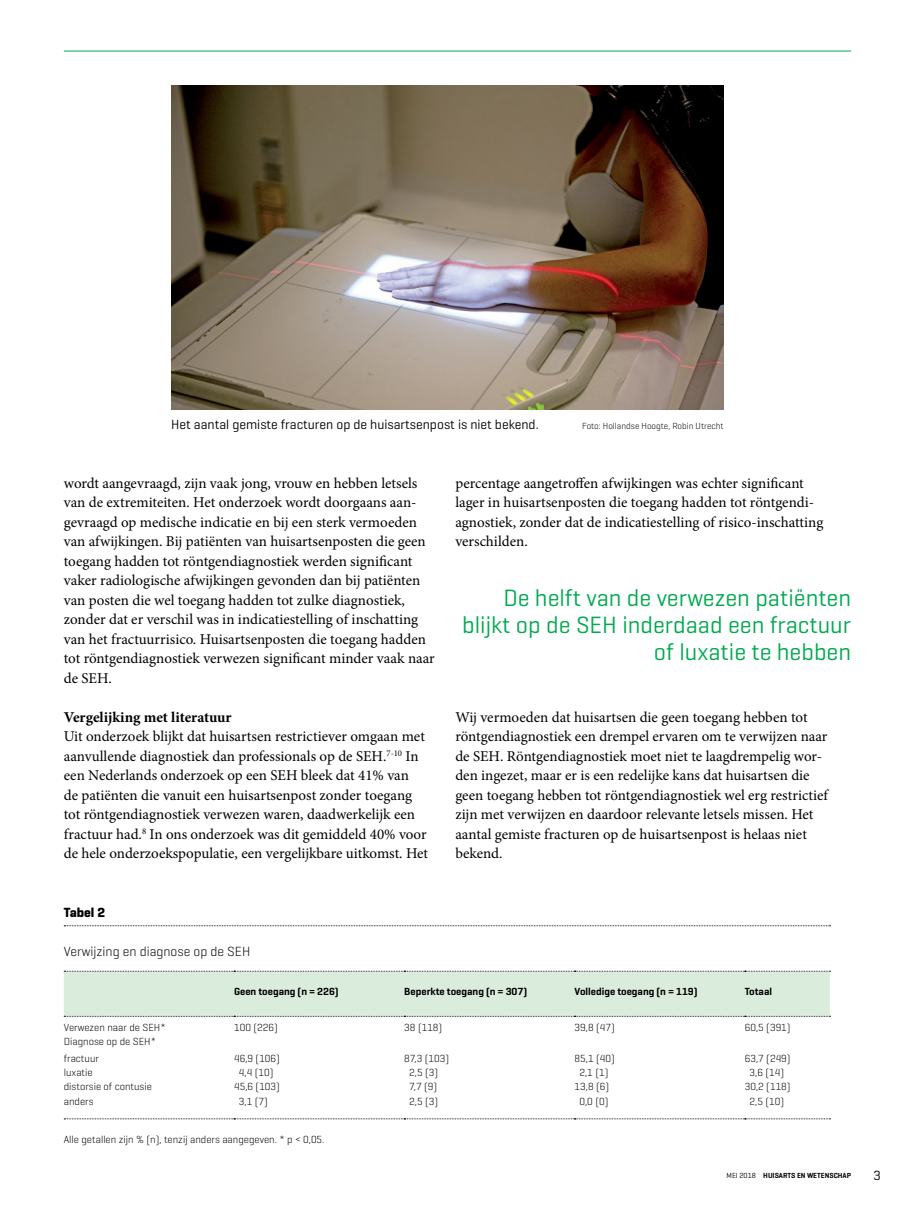
<style>
.page{position:relative;width:915px;height:1212px;background:#fff}
.page>*{position:absolute;margin:0;border:0;box-sizing:border-box;transform-origin:0 0}
.Eyecatcher_streamer{font:24px/27px "Srxmjm Sbgllq Geogrotesque";color:#00a94f;text-align:right}
.Para_broodtekst{font:15px/19.5px "Dspqrb Wffpvv Minion Pro";color:#000}
.SectionHeading_2_sub{font:700 15px "Sqcpnf Qtbcqs Minion Pro";color:#000}
.Image_Caption_figuur{font:13.5px "Srxmjm Sbgllq Geogrotesque";color:#000}
.Tabel_Caption_tabel{font:300 13.5px "Jmdtrv Sgqcyx Geogrotesque";color:#000}
.Table_Caption_tabel{font:700 13.5px "Sjfpxd Rdpcvl Geogrotesque";color:#000}
.Table_Entry_left_tab{font:300 10.5px "Jmdtrv Sgqcyx Geogrotesque";color:#000}
.Table_Heading_kopreg{font:600 10.5px "Qdvvmy Mkjdtx Geogrotesque";color:#000}
.Table_Legend_legenda{font:300 10.5px "Jmdtrv Sgqcyx Geogrotesque";color:#000}
.Image_Caption_figuur-2{font:300 9px "Jmdtrv Sgqcyx Geogrotesque";color:#000}
.t1{font:600 7.5px "Qdvvmy Mkjdtx Geogrotesque";color:#000}
.s1{font-family:"Srxmjm Sbgllq Geogrotesque";font-weight:400}
</style>
<div class="page">
<hr style="left:64px;top:51px;width:786px;height:1px;background:#00a94f">
<svg style="left:64px;top:925px;width:766px;height:1px"></svg>
<svg style="left:64px;top:1118px;width:766px;height:1px"></svg>
<div style="left:64px;top:971px;width:766px;height:46px;background:#daeddd"></div>
<img style="left:171px;top:85px;width:552px;height:325px">
<p class="Image_Caption_figuur" style="left:171px;top:416px;width:369px">Het aantal gemiste fracturen op de huisartsenpost is niet bekend.</p>
<p class="Image_Caption_figuur-2" style="left:582px;top:421px;width:143px">Foto: Hollandse Hoogte, Robin Utrecht</p>
<p class="Para_broodtekst" style="left:64px;top:473px;width:372px">wordt aangevraagd, zijn vaak jong, vrouw en hebben letsels van de extremiteiten. Het onderzoek wordt doorgaans aan&shy;gevraagd op medische indicatie en bij een sterk vermoeden van afwijkingen. Bij patiënten van huisartsenposten die geen toegang hadden tot röntgendiagnostiek werden significant vaker radiologische afwijkingen gevonden dan bij patiënten van posten die wel toegang hadden tot zulke diagnostiek, zonder dat er verschil was in indicatiestelling of inschatting van het fractuurrisico. Huisartsenposten die toegang hadden tot röntgendiagnostiek verwezen significant minder vaak naar de SEH.</p>
<p class="SectionHeading_2_sub" style="left:64px;top:706px;width:169px">Vergelijking met literatuur</p>
<p class="Para_broodtekst" style="left:64px;top:727px;width:366px">Uit onderzoek blijkt dat huisartsen restrictiever omgaan met aanvullende diagnostiek dan professionals op de SEH.<sup>7-10</sup> In een Nederlands onderzoek op een SEH bleek dat 41% van<br>de patiënten die vanuit een huisartsenpost zonder toegang tot röntgendiagnostiek verwezen waren, daadwerkelijk een fractuur had.<sup>8</sup> In ons onderzoek was dit gemiddeld 40% voor de hele onderzoekspopulatie, een vergelijkbare uitkomst. Het</p>
<p class="Para_broodtekst" style="left:455px;top:473px;width:369px">percentage aangetroffen afwijkingen was echter significant lager in huisartsenposten die toegang hadden tot röntgendi&shy;agnostiek, zonder dat de indicatiestelling of risico-inschatting verschilden.</p>
<p class="Eyecatcher_streamer" style="left:462px;top:584px;width:390px">De helft van de verwezen patiënten blijkt op de SEH inderdaad een fractuur of luxatie te hebben</p>
<p class="Para_broodtekst" style="left:455px;top:707px;width:374px">Wij vermoeden dat huisartsen die geen toegang hebben tot röntgendiagnostiek een drempel ervaren om te verwijzen naar de SEH. Röntgendiagnostiek moet niet te laagdrempelig wor&shy;den ingezet, maar er is een redelijke kans dat huisartsen die geen toegang hebben tot röntgendiagnostiek wel erg restrictief zijn met verwijzen en daardoor relevante letsels missen. Het aantal gemiste fracturen op de huisartsenpost is helaas niet bekend.</p>
<p class="Table_Caption_tabel" style="left:64px;top:904px;width:43px">Tabel 2</p>
<p class="Tabel_Caption_tabel" style="left:64px;top:943px;width:188px">Verwijzing en diagnose op de SEH</p>
<p class="Table_Heading_kopreg" style="left:234px;top:985px;width:106px">Geen toegang (n = 226)</p>
<p class="Table_Heading_kopreg" style="left:404px;top:985px;width:124px">Beperkte toegang (n = 307)</p>
<p class="Table_Heading_kopreg" style="left:574px;top:985px;width:125px">Volledige toegang (n = 119)</p>
<p class="Table_Heading_kopreg" style="left:744px;top:985px;width:29px">Totaal</p>
<p class="Table_Entry_left_tab" style="left:64px;top:1021px;width:103px">Verwezen naar de SEH*</p>
<p class="Table_Entry_left_tab" style="left:234px;top:1021px;width:45px">100 (226)</p>
<p class="Table_Entry_left_tab" style="left:404px;top:1021px;width:39px">38 (118)</p>
<p class="Table_Entry_left_tab" style="left:574px;top:1021px;width:42px">39,8 (47)</p>
<p class="Table_Entry_left_tab" style="left:744px;top:1021px;width:47px">60,5 (391)</p>
<p class="Table_Entry_left_tab" style="left:64px;top:1035px;width:94px">Diagnose op de SEH*</p>
<p class="Table_Entry_left_tab" style="left:64px;top:1052px;width:37px">fractuur</p>
<p class="Table_Entry_left_tab" style="left:234px;top:1052px;width:47px">46,9 (106)</p>
<p class="Table_Entry_left_tab" style="left:404px;top:1052px;width:46px">87,3 (103)</p>
<p class="Table_Entry_left_tab" style="left:574px;top:1052px;width:42px">85,1 (40)</p>
<p class="Table_Entry_left_tab" style="left:744px;top:1052px;width:47px">63,7 (249)</p>
<p class="Table_Entry_left_tab" style="left:64px;top:1066px;width:30px">luxatie</p>
<p class="Table_Entry_left_tab" style="left:239px;top:1066px;width:36px">4,4 (10)</p>
<p class="Table_Entry_left_tab" style="left:409px;top:1066px;width:30px">2,5 (3)</p>
<p class="Table_Entry_left_tab" style="left:579px;top:1066px;width:30px">2,1 (1)</p>
<p class="Table_Entry_left_tab" style="left:749px;top:1066px;width:36px">3,6 (14)</p>
<p class="Table_Entry_left_tab" style="left:64px;top:1080px;width:90px">distorsie of contusie</p>
<p class="Table_Entry_left_tab" style="left:234px;top:1080px;width:47px">45,6 (103)</p>
<p class="Table_Entry_left_tab" style="left:409px;top:1080px;width:29px">7,7 (9)</p>
<p class="Table_Entry_left_tab" style="left:574px;top:1080px;width:36px">13,8 (6)</p>
<p class="Table_Entry_left_tab" style="left:744px;top:1080px;width:47px">30,2 (118)</p>
<p class="Table_Entry_left_tab" style="left:64px;top:1094px;width:31px">anders</p>
<p class="Table_Entry_left_tab" style="left:239px;top:1094px;width:30px">3,1 (7)</p>
<p class="Table_Entry_left_tab" style="left:409px;top:1094px;width:30px">2,5 (3)</p>
<p class="Table_Entry_left_tab" style="left:579px;top:1094px;width:30px">0,0 (0)</p>
<p class="Table_Entry_left_tab" style="left:749px;top:1094px;width:36px">2,5 (10)</p>
<p class="Table_Legend_legenda" style="left:64px;top:1132px;width:262px">Alle getallen zijn % (n), tenzij anders aangegeven. * p &lt; 0,05.</p>
<p class="t1" style="left:726px;top:1171px;width:126px"><span class="s1">MEI 2018</span> HUISARTS EN WETENSCHAP</p>
<p class="Image_Caption_figuur" style="left:873px;top:1166px;width:9px">3</p>
</div>
